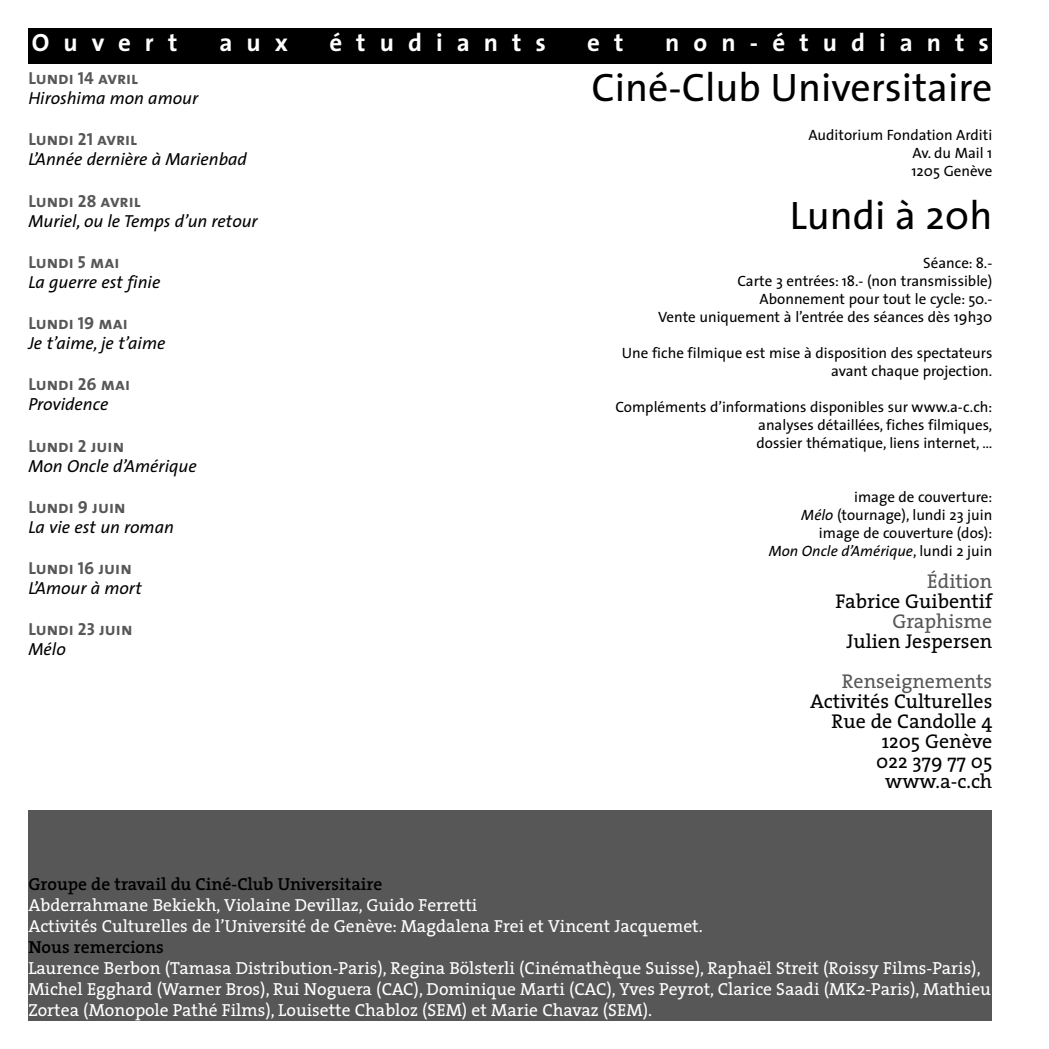
<style>
.page{position:relative;width:1049px;height:1049px;background:#fff}
.page>*{position:absolute;margin:0;border:0;box-sizing:border-box;transform-origin:0 0}
.t1{font:40px "The Sans";color:#000}
.t2{font:700 25px "The Sans";letter-spacing:.56em;color:#fff}
.t3{font:20px/20px "The Serif";color:#000;text-align:right}
.t4{font:20px "The Serif";color:#575757}
.t5{font:17.5px/21px "The Serif";color:#fff}
.t6{font:italic 17.5px "The Sans";color:#000}
.t7{font:17.5px "The Sans Bold Caps";color:#575757}
.t8{font:600 17.5px "The Serif";color:#000}
.t9{font:15px/18px "The Sans";color:#000;text-align:right}
.s1{font-style:italic}
</style>
<div class="page">
<div style="left:28px;top:810px;width:964px;height:210px;background:#575757"></div>
<div style="left:28px;top:28px;width:964px;height:36px;background:#000"></div>
<h2 class="t2" style="left:32px;top:32px;width:147px">Ouvert</h2>
<h2 class="t2" style="left:219px;top:32px;width:70px">aux</h2>
<h2 class="t2" style="left:329px;top:32px;width:218px">étudiants</h2>
<h2 class="t2" style="left:587px;top:32px;width:38px">e t</h2>
<h2 class="t2" style="left:665px;top:32px;width:325px">non-étudiants</h2>
<p class="t7" style="left:28px;top:72px;width:111px">Lundi 14 avril</p>
<p class="t6" style="left:28px;top:91px;width:171px">Hiroshima mon amour</p>
<p class="t7" style="left:28px;top:133px;width:110px">Lundi 21 avril</p>
<p class="t6" style="left:28px;top:152px;width:220px">L’Année dernière à Marienbad</p>
<p class="t7" style="left:28px;top:195px;width:114px">Lundi 28 avril</p>
<p class="t6" style="left:28px;top:214px;width:231px">Muriel, ou le Temps d’un retour</p>
<p class="t7" style="left:28px;top:256px;width:92px">Lundi 5 mai</p>
<p class="t6" style="left:28px;top:275px;width:134px">La guerre est finie</p>
<p class="t7" style="left:28px;top:317px;width:101px">Lundi 19 mai</p>
<p class="t6" style="left:28px;top:336px;width:139px">Je t’aime, je t’aime</p>
<p class="t7" style="left:28px;top:378px;width:103px">Lundi 26 mai</p>
<p class="t6" style="left:28px;top:398px;width:82px">Providence</p>
<p class="t7" style="left:28px;top:440px;width:97px">Lundi 2 juin</p>
<p class="t6" style="left:28px;top:459px;width:170px">Mon Oncle d’Amérique</p>
<p class="t7" style="left:28px;top:501px;width:99px">Lundi 9 juin</p>
<p class="t6" style="left:28px;top:520px;width:147px">La vie est un roman</p>
<p class="t7" style="left:28px;top:562px;width:105px">Lundi 16 juin</p>
<p class="t6" style="left:28px;top:581px;width:115px">L’Amour à mort</p>
<p class="t7" style="left:28px;top:624px;width:106px">Lundi 23 juin</p>
<p class="t6" style="left:28px;top:643px;width:39px">Mélo</p>
<h1 class="t1" style="left:591px;top:72px;width:402px">Ciné-Club Universitaire</h1>
<p class="t9" style="left:911px;top:127px;width:82px;text-align:justify;text-indent:-103px">Auditorium Fondation Arditi Av. du Mail 1<br>1205 Genève</p>
<h1 class="t1" style="left:790px;top:200px;width:204px">Lundi à 20h</h1>
<p class="t9" style="left:658px;top:256px;width:336px">Séance: 8.-<br>Carte 3 entrées: 18.- (non transmissible)<br>Abonnement pour tout le cycle: 50.-<br>Vente uniquement à l’entrée des séances dès 19h30</p>
<p class="t9" style="left:622px;top:346px;width:372px">Une fiche filmique est mise à disposition des spectateurs avant chaque projection.</p>
<p class="t9" style="left:756px;top:400px;width:237px;text-align:justify;text-indent:-141px">Compléments d’informations disponibles sur www.a-c.ch: analyses détaillées, fiches filmiques, dossier thématique, liens internet, …</p>
<p class="t9" style="left:769px;top:490px;width:225px">image de couverture:<br><span class="s1">Mélo</span> (tournage), lundi 23 juin image de couverture (dos):<br><span class="s1">Mon Oncle d’Amérique</span>, lundi 2 juin</p>
<h3 class="t4" style="left:927px;top:575px;width:67px">Édition</h3>
<h3 class="t3" style="left:835px;top:594px;width:158px">Fabrice Guibentif</h3>
<h3 class="t4" style="left:892px;top:615px;width:101px">Graphisme</h3>
<h3 class="t3" style="left:846px;top:634px;width:147px">Julien Jespersen</h3>
<h3 class="t4" style="left:842px;top:675px;width:152px">Renseignements</h3>
<h3 class="t3" style="left:810px;top:694px;width:184px">Activités Culturelles<br>Rue de Candolle 4<br>1205 Genève<br>022 379 77 05 www.a-c.ch</h3>
<p class="t8" style="left:28px;top:878px;width:356px">Groupe de travail du Ciné-Club Universitaire</p>
<p class="t5" style="left:28px;top:897px;width:676px">Abderrahmane Bekiekh, Violaine Devillaz, Guido Ferretti<br>Activités Culturelles de l’Université de Genève: Magdalena Frei et Vincent Jacquemet.</p>
<p class="t8" style="left:28px;top:941px;width:137px">Nous remercions</p>
<p class="t5" style="left:28px;top:960px;width:964px">Laurence Berbon (Tamasa Distribution-Paris), Regina Bölsterli (Cinémathèque Suisse), Raphaël Streit (Roissy Films-Paris),<br>Michel Egghard (Warner Bros), Rui Noguera (CAC), Dominique Marti (CAC), Yves Peyrot, Clarice Saadi (MK2-Paris), Mathieu<br>Zortea (Monopole Pathé Films), Louisette Chabloz (SEM) et Marie Chavaz (SEM).</p>
</div>
